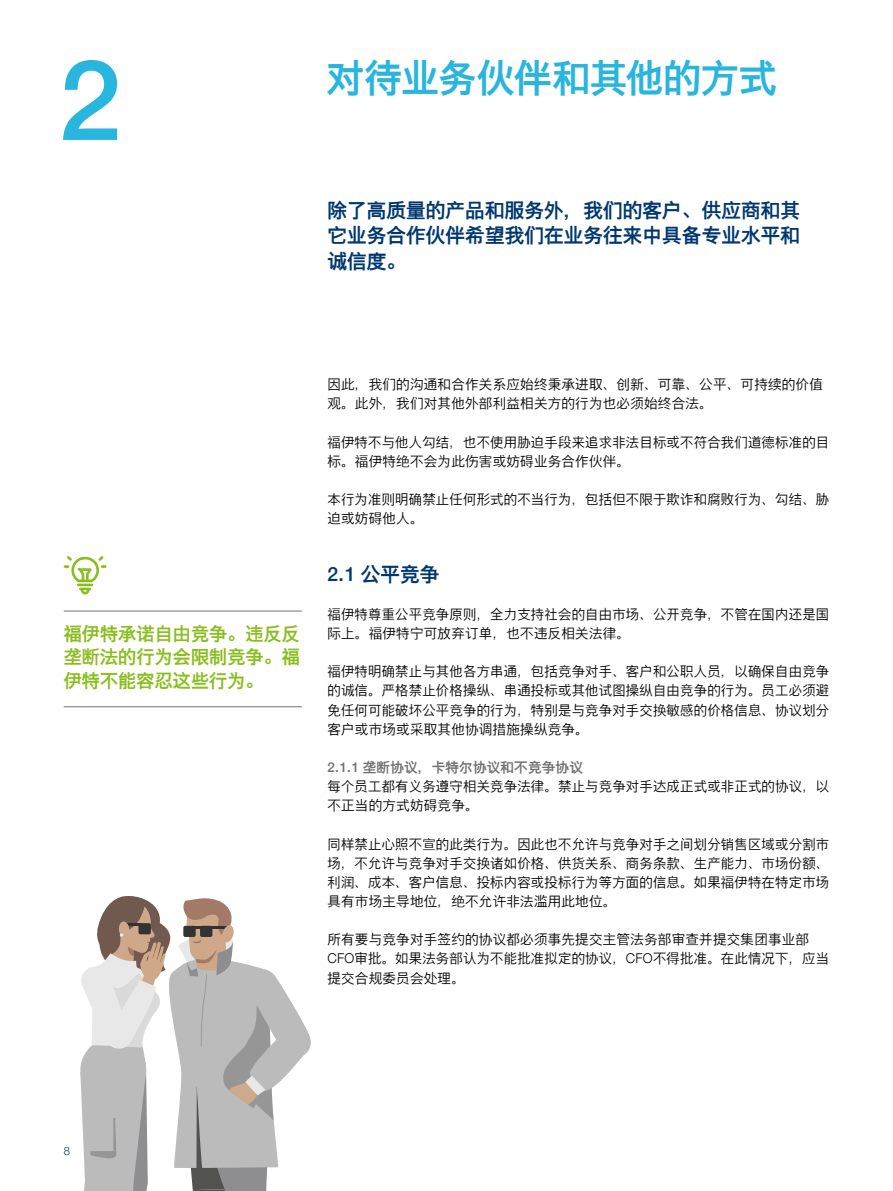
<style>
.page{position:relative;width:893px;height:1191px;background:#fff}
.page>*{position:absolute;margin:0;border:0;box-sizing:border-box;transform-origin:0 0}
.t1{font:500 112.5px "Voith Global";color:#28b5de}
.t2{font:500 37.5px "Voith Global";letter-spacing:-.005em;color:#28b5de}
.t3{font:500 19.5px/25.5px "Voith Global";letter-spacing:.01em;color:#003770;text-align:justify}
.t4{font:500 18px/23.5px "Voith Global";letter-spacing:.01em;color:#8abe1e;text-align:justify}
.t5{font:300 13.5px/19.2px "Voith Global";letter-spacing:.02em;color:#000}
.t6{font:500 13.5px "Voith Global";letter-spacing:.02em;color:#727275}
.t7{font:300 11.25px "Voith Global";color:#003770}
</style>
<div class="page">
<svg style="left:80px;top:896px;width:231px;height:295px"></svg>
<hr style="left:64px;top:610px;width:238px;height:1px;background:#727275">
<hr style="left:64px;top:706px;width:238px;height:1px;background:#727275">
<svg style="left:64px;top:556px;width:43px;height:38px"></svg>
<h1 class="t1" style="left:60px;top:35px;width:64px">2</h1>
<h2 class="t2" style="left:326px;top:56px;width:451px">对待业务伙伴和其他的方式</h2>
<h3 class="t3" style="left:327px;top:197px;width:474px">除了高质量的产品和服务外，我们的客户、供应商和其它业务合作伙伴希望我们在业务往来中具备专业水平和诚信度。</h3>
<h3 class="t4" style="left:64px;top:622px;width:238px">福伊特承诺自由竞争。违反反垄断法的行为会限制竞争。福伊特不能容忍这些行为。</h3>
<p class="t5" style="left:327px;top:375px;width:497px">因此，我们的沟通和合作关系应始终秉承进取、创新、可靠、公平、可持续的价值观。此外，我们对其他外部利益相关方的行为也必须始终合法。</p>
<p class="t5" style="left:327px;top:432px;width:503px">福伊特不与他人勾结，也不使用胁迫手段来追求非法目标或不符合我们道德标准的目标。福伊特绝不会为此伤害或妨碍业务合作伙伴。</p>
<p class="t5" style="left:327px;top:490px;width:503px">本行为准则明确禁止任何形式的不当行为，包括但不限于欺诈和腐败行为、勾结、胁迫或妨碍他人。</p>
<h3 class="t3" style="left:327px;top:561px;width:113px">2.1 公平竞争</h3>
<p class="t5" style="left:327px;top:604px;width:503px">福伊特尊重公平竞争原则，全力支持社会的自由市场、公开竞争，不管在国内还是国际上。福伊特宁可放弃订单，也不违反相关法律。</p>
<p class="t5" style="left:327px;top:662px;width:503px;text-align:justify">福伊特明确禁止与其他各方串通，包括竞争对手、客户和公职人员，以确保自由竞争的诚信。严格禁止价格操纵、串通投标或其他试图操纵自由竞争的行为。员工必须避免任何可能破坏公平竞争的行为，特别是与竞争对手交换敏感的价格信息、协议划分客户或市场或采取其他协调措施操纵竞争。</p>
<p class="t6" style="left:327px;top:759px;width:257px">2.1.1 垄断协议，卡特尔协议和不竞争协议</p>
<p class="t5" style="left:327px;top:777px;width:503px">每个员工都有义务遵守相关竞争法律。禁止与竞争对手达成正式或非正式的协议，以不正当的方式妨碍竞争。</p>
<p class="t5" style="left:327px;top:834px;width:503px;text-align:justify">同样禁止心照不宣的此类行为。因此也不允许与竞争对手之间划分销售区域或分割市场，不允许与竞争对手交换诸如价格、供货关系、商务条款、生产能力、市场份额、利润、成本、客户信息、投标内容或投标行为等方面的信息。如果福伊特在特定市场具有市场主导地位，绝不允许非法滥用此地位。</p>
<p class="t5" style="left:327px;top:930px;width:503px">所有要与竞争对手签约的协议都必须事先提交主管法务部审查并提交集团事业部<br>CFO审批。如果法务部认为不能批准拟定的协议，CFO不得批准。在此情况下，应当提交合规委员会处理。</p>
<p class="t7" style="left:64px;top:1144px;width:8px">8</p>
</div>
